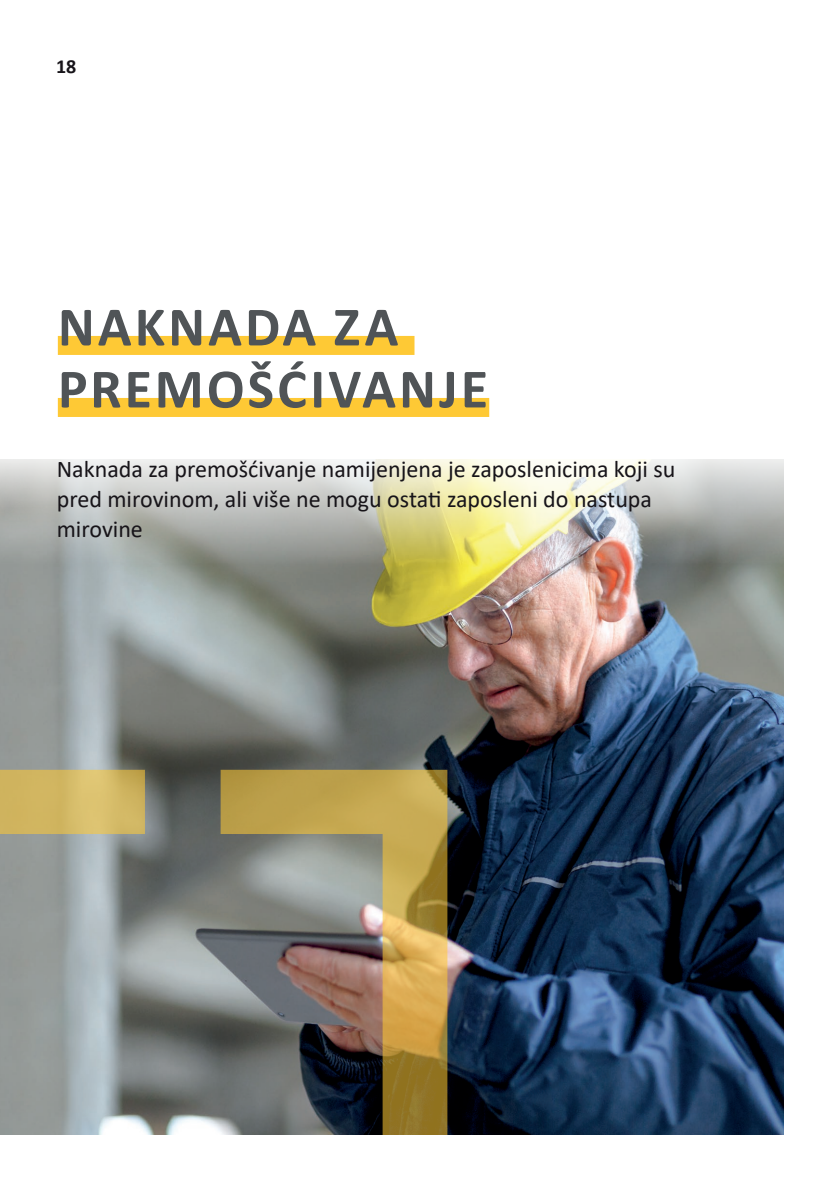
<style>
.page{position:relative;width:840px;height:1191px;background:#fff}
.page>*{position:absolute;margin:0;border:0;box-sizing:border-box;transform-origin:0 0}
.t1{font:700 56px/62px "Calibri";letter-spacing:.055em;color:#505457}
.t2{font:24px/30px "Calibri";color:#171419}
.t3{font:700 20px "Calibri";color:#171419}
</style>
<div class="page">
<img style="left:0;top:459px;width:782px;height:675px">
<div style="left:58px;top:336px;width:356px;height:19px;background:#fec935"></div>
<div style="left:58px;top:398px;width:431px;height:19px;background:#fec935"></div>
<svg style="left:220px;top:769px;width:227px;height:365px"></svg>
<svg style="left:0;top:769px;width:145px;height:365px"></svg>
<p class="t3" style="left:56px;top:52px;width:22px">18</p>
<h1 class="t1" style="left:58px;top:295px;width:431px">NAKNADA ZA<br>PREMOŠĆIVANJE</h1>
<p class="t2" style="left:57px;top:453px;width:620px">Naknada za premošćivanje namijenjena je zaposlenicima koji su pred mirovinom, ali više ne mogu ostati zaposleni do nastupa mirovine</p>
</div>
